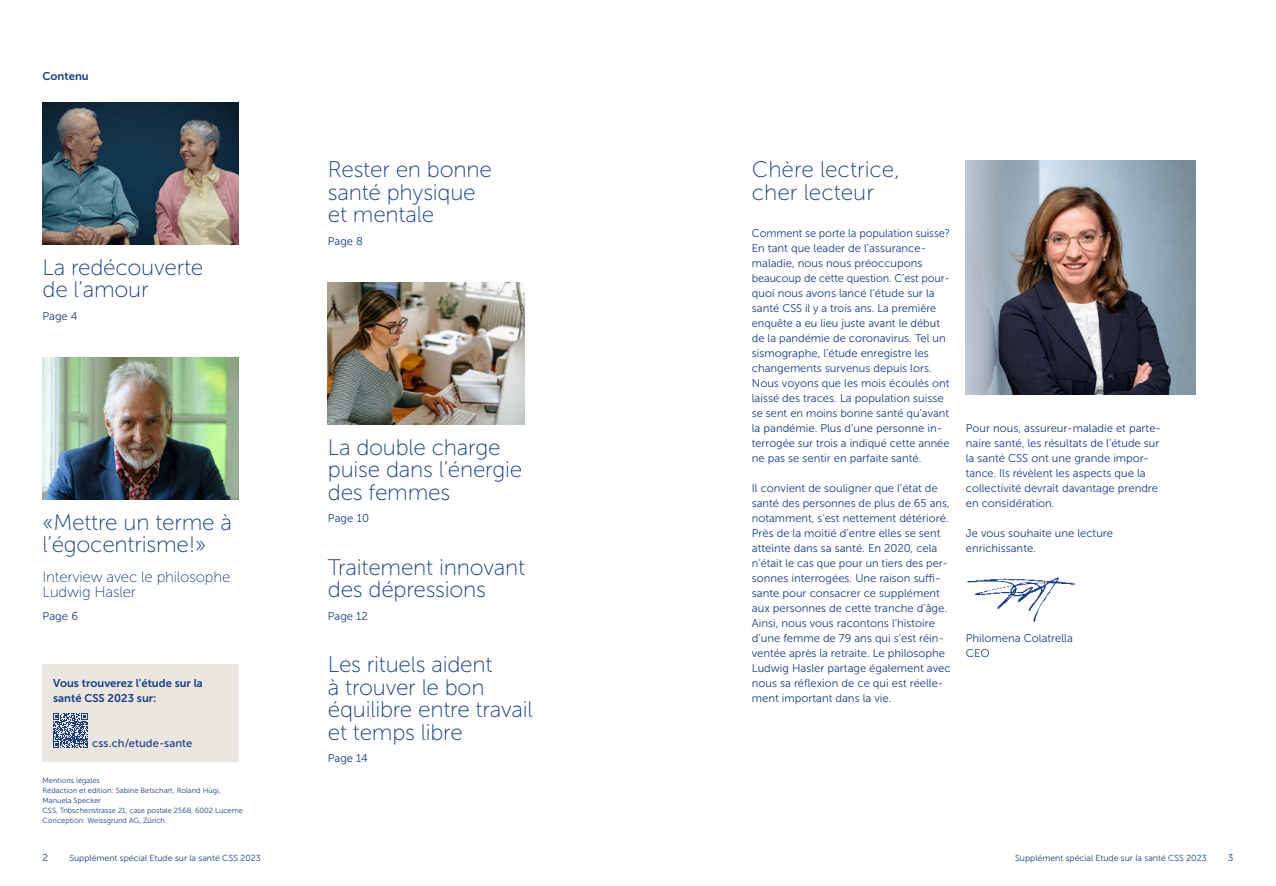
<style>
.page{position:relative;width:1276px;height:886px;background:#fff}
.page>*{position:absolute;margin:0;border:0;box-sizing:border-box;transform-origin:0 0}
.t1{font:22.5px/22.5px "Museo Sans 100";letter-spacing:-.01em;color:#183e8a}
.t2{font:15px/15px "Museo Sans 100";letter-spacing:-.01em;color:#183e8a}
.t3{font:11.25px/15px "Museo Sans 300";color:#183e8a}
.t4{font:11.25px/15px "Museo Sans 700";color:#183e8a}
.t5{font:11.25px "Museo Sans 500";letter-spacing:.01em;color:#183e8a}
.t6{font:10px "Museo Sans 300";color:#183e8a}
.t7{font:8.75px "Museo Sans 300";color:#183e8a}
.t8{font:7.5px/10px "Museo Sans 300";color:#183e8a}
</style>
<div class="page">
<img style="left:966px;top:161px;width:229px;height:234px">
<img style="left:967px;top:577px;width:108px;height:45px">
<img style="left:328px;top:282px;width:196px;height:143px">
<div style="left:43px;top:665px;width:196px;height:97px;background:#ebe6df"></div>
<svg style="left:53px;top:713px;width:35px;height:35px"></svg>
<img style="left:43px;top:357px;width:196px;height:143px">
<img style="left:43px;top:102px;width:196px;height:143px">
<p class="t4" style="left:43px;top:68px;width:48px">Contenu</p>
<h1 class="t1" style="left:328px;top:158px;width:165px">Rester en bonne santé physique et mentale</h1>
<p class="t3" style="left:328px;top:233px;width:37px">Page 8</p>
<h1 class="t1" style="left:752px;top:159px;width:149px">Chère lectrice, cher lecteur</h1>
<p class="t3" style="left:752px;top:226px;width:200px">Comment se porte la population suisse?<br>En tant que leader de l’assurance&shy;maladie, nous nous préoccupons beaucoup de cette question. C’est pour&shy;quoi nous avons lancé l’étude sur la santé CSS il y a trois ans. La première enquête a eu lieu juste avant le début de la pandémie de coronavirus. Tel un sismographe, l’étude enregistre les changements survenus depuis lors.<br>Nous voyons que les mois écoulés ont laissé des traces. La population suisse se sent en moins bonne santé qu’avant la pandémie. Plus d’une personne in&shy;terrogée sur trois a indiqué cette année ne pas se sentir en parfaite santé.</p>
<p class="t3" style="left:752px;top:481px;width:200px">Il convient de souligner que l’état de santé des personnes de plus de 65 ans, notamment, s’est nettement détérioré.<br>Près de la moitié d’entre elles se sent atteinte dans sa santé. En 2020, cela n’était le cas que pour un tiers des per&shy;sonnes interrogées. Une raison suffi&shy;sante pour consacrer ce supplément aux personnes de cette tranche d’âge.<br>Ainsi, nous vous racontons l’histoire d’une femme de 79 ans qui s’est réin&shy;ventée après la retraite. Le philosophe Ludwig Hasler partage également avec nous sa réflexion de ce qui est réelle&shy;ment important dans la vie.</p>
<h1 class="t1" style="left:43px;top:256px;width:162px">La redécouverte de l’amour</h1>
<p class="t3" style="left:43px;top:308px;width:37px">Page 4</p>
<p class="t3" style="left:966px;top:421px;width:197px">Pour nous, assureur-maladie et parte&shy;naire santé, les résultats de l’étude sur la santé CSS ont une grande impor&shy;tance. Ils révèlent les aspects que la collectivité devrait davantage prendre en considération.</p>
<p class="t3" style="left:966px;top:526px;width:149px">Je vous souhaite une lecture enrichissante.</p>
<h1 class="t1" style="left:328px;top:436px;width:196px">La double charge puise dans l’énergie des femmes</h1>
<p class="t3" style="left:328px;top:511px;width:43px">Page 10</p>
<h1 class="t1" style="left:43px;top:511px;width:191px">«Mettre un terme à l’égocentrisme!»</h1>
<h2 class="t2" style="left:43px;top:570px;width:189px">Interview avec le philosophe<br>Ludwig Hasler</h2>
<p class="t3" style="left:43px;top:608px;width:37px">Page 6</p>
<h1 class="t1" style="left:328px;top:556px;width:199px">Traitement innovant des dépressions</h1>
<p class="t3" style="left:328px;top:608px;width:41px">Page 12</p>
<p class="t3" style="left:966px;top:631px;width:108px">Philomena Colatrella<br>CEO</p>
<h1 class="t1" style="left:328px;top:653px;width:206px">Les rituels aident<br>à trouver le bon équilibre entre travail et temps libre</h1>
<p class="t3" style="left:328px;top:751px;width:42px">Page 14</p>
<p class="t4" style="left:53px;top:676px;width:151px">Vous trouverez l’étude sur la santé CSS 2023 sur:</p>
<p class="t5" style="left:92px;top:737px;width:102px">css.ch/etude-sante</p>
<p class="t8" style="left:43px;top:775px;width:202px">Mentions légales<br>Rédaction et edition: Sabine Betschart, Roland Hügi, Manuela Specker<br>CSS, Tribschenstrasse 21, case postale 2568, 6002 Lucerne Conception: Weissgrund AG, Zürich</p>
<p class="t7" style="left:69px;top:853px;width:193px">Supplément spécial Etude sur la santé CSS 2023</p>
<p class="t7" style="left:1015px;top:853px;width:193px">Supplément spécial Etude sur la santé CSS 2023</p>
<p class="t6" style="left:43px;top:852px;width:7px">2</p>
<p class="t6" style="left:1227px;top:852px;width:7px">3</p>
</div>
